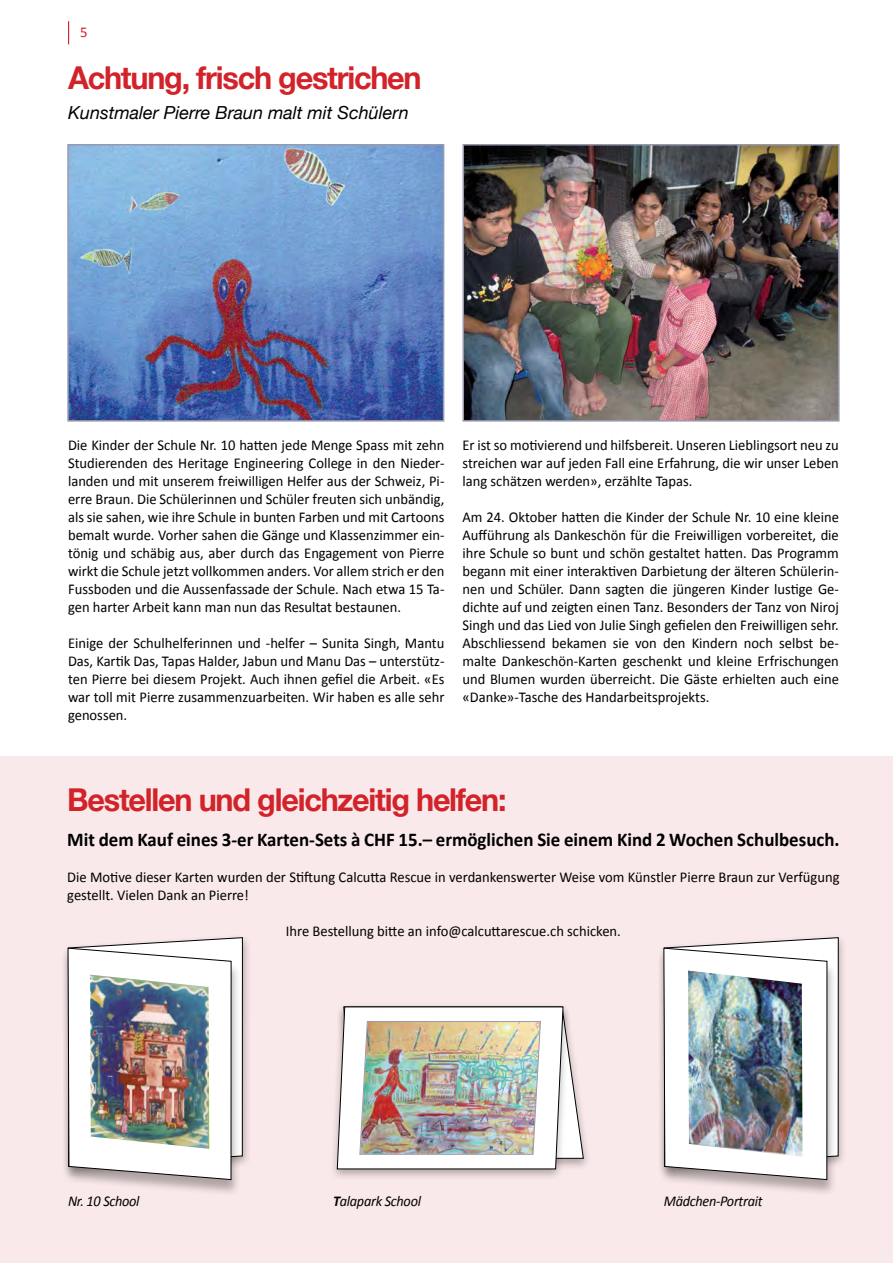
<style>
.page{position:relative;width:893px;height:1263px;background:#fff}
.page>*{position:absolute;margin:0;border:0;box-sizing:border-box;transform-origin:0 0}
.t1{font:700 31.5px "Helvetica Neue";letter-spacing:-.04em;color:#d2232a}
.t2{font:700 19.5px "Calibri";color:#000}
.t3{font:italic 18px "Helvetica Neue";color:#000}
.t4{font:15px/18px "Calibri";color:#000;text-align:justify}
.t5{font:italic 15px "Calibri";letter-spacing:-.02em;color:#000;scale:.95 1}
.t6{font:15px "Calibri";color:#d32027}
.s1{font-weight:700}
</style>
<div class="page">
<svg style="left:68px;top:21px;width:1px;height:23px"></svg>
<div style="left:0;top:756px;width:893px;height:507px;background:#fae9ea"></div>
<div style="left:657px;top:934px;width:190px;height:245px;background:#000;opacity:.3"></div>
<div style="left:657px;top:949px;width:180px;height:247px;background:#000;opacity:.3"></div>
<svg style="left:663px;top:937px;width:176px;height:243px;background:#eae8e8"></svg>
<img style="left:688px;top:970px;width:114px;height:187px">
<div style="left:61px;top:934px;width:191px;height:245px;background:#000;opacity:.3"></div>
<div style="left:61px;top:949px;width:180px;height:247px;background:#000;opacity:.3"></div>
<svg style="left:68px;top:937px;width:175px;height:243px;background:#eae9e9"></svg>
<img style="left:90px;top:974px;width:119px;height:175px">
<img style="left:70px;top:147px;width:371px;height:272px">
<div style="left:67px;top:144px;width:377px;height:278px;border:2px solid #999ab0"></div>
<img style="left:465px;top:147px;width:372px;height:272px">
<div style="left:462px;top:144px;width:378px;height:278px;border:2px solid #999ab0"></div>
<div style="left:329px;top:1003px;width:242px;height:178px;background:#000;opacity:.3"></div>
<img style="left:337px;top:1006px;width:247px;height:163px">
<p class="t6" style="left:80px;top:23px;width:9px">5</p>
<h1 class="t1" style="left:68px;top:53px;width:355px">Achtung, frisch gestrichen</h1>
<p class="t3" style="left:68px;top:99px;width:342px">Kunstmaler Pierre Braun malt mit Schülern</p>
<p class="t4" style="left:68px;top:436px;width:378px">Die Kinder der Schule Nr. 10 hatten jede Menge Spass mit zehn Studierenden des Heritage Engineering College in den Nieder&shy;landen und mit unserem freiwilligen Helfer aus der Schweiz, Pi&shy;erre Braun. Die Schülerinnen und Schüler freuten sich unbändig, als sie sahen, wie ihre Schule in bunten Farben und mit Cartoons bemalt wurde. Vorher sahen die Gänge und Klassenzimmer ein&shy;tönig und schäbig aus, aber durch das Engagement von Pierre wirkt die Schule jetzt vollkommen anders. Vor allem strich er den Fussboden und die Aussenfassade der Schule. Nach etwa 15 Ta&shy;gen harter Arbeit kann man nun das Resultat bestaunen.</p>
<p class="t4" style="left:68px;top:634px;width:378px">Einige der Schulhelferinnen und -helfer – Sunita Singh, Mantu Das, Kartik Das, Tapas Halder, Jabun und Manu Das – unterstütz&shy;ten Pierre bei diesem Projekt. Auch ihnen gefiel die Arbeit. «Es war toll mit Pierre zusammenzuarbeiten. Wir haben es alle sehr genossen.</p>
<p class="t4" style="left:462px;top:436px;width:378px">Er ist so motivierend und hilfsbereit. Unseren Lieblingsort neu zu streichen war auf jeden Fall eine Erfahrung, die wir unser Leben lang schätzen werden», erzählte Tapas.</p>
<p class="t4" style="left:462px;top:508px;width:378px">Am 24. Oktober hatten die Kinder der Schule Nr. 10 eine kleine Aufführung als Dankeschön für die Freiwilligen vorbereitet, die ihre Schule so bunt und schön gestaltet hatten. Das Programm begann mit einer interaktiven Darbietung der älteren Schülerin&shy;nen und Schüler. Dann sagten die jüngeren Kinder lustige Ge&shy;dichte auf und zeigten einen Tanz. Besonders der Tanz von Niroj Singh und das Lied von Julie Singh gefielen den Freiwilligen sehr.<br>Abschliessend bekamen sie von den Kindern noch selbst be&shy;malte Dankeschön-Karten geschenkt und kleine Erfrischungen und Blumen wurden überreicht. Die Gäste erhielten auch eine «Danke»-Tasche des Handarbeitsprojekts.</p>
<h1 class="t1" style="left:67px;top:775px;width:441px">Bestellen und gleichzeitig helfen:</h1>
<h2 class="t2" style="left:67px;top:827px;width:774px">Mit dem Kauf eines 3-er Karten-Sets à CHF 15.– ermöglichen Sie einem Kind 2 Wochen Schulbesuch.</h2>
<p class="t4" style="left:67px;top:868px;width:774px">Die Motive dieser Karten wurden der Stiftung Calcutta Rescue in verdankenswerter Weise vom Künstler Pierre Braun zur Verfügung gestellt. Vielen Dank an Pierre!</p>
<p class="t4" style="left:286px;top:922px;width:337px">Ihre Bestellung bitte an info@calcuttarescue.ch schicken.</p>
<p class="t5" style="left:68px;top:1191px;width:77px">Nr. 10 School</p>
<p class="t5" style="left:333px;top:1191px;width:94px"><span class="s1">T</span>alapark School</p>
<p class="t5" style="left:664px;top:1191px;width:105px">Mädchen-Portrait</p>
</div>
